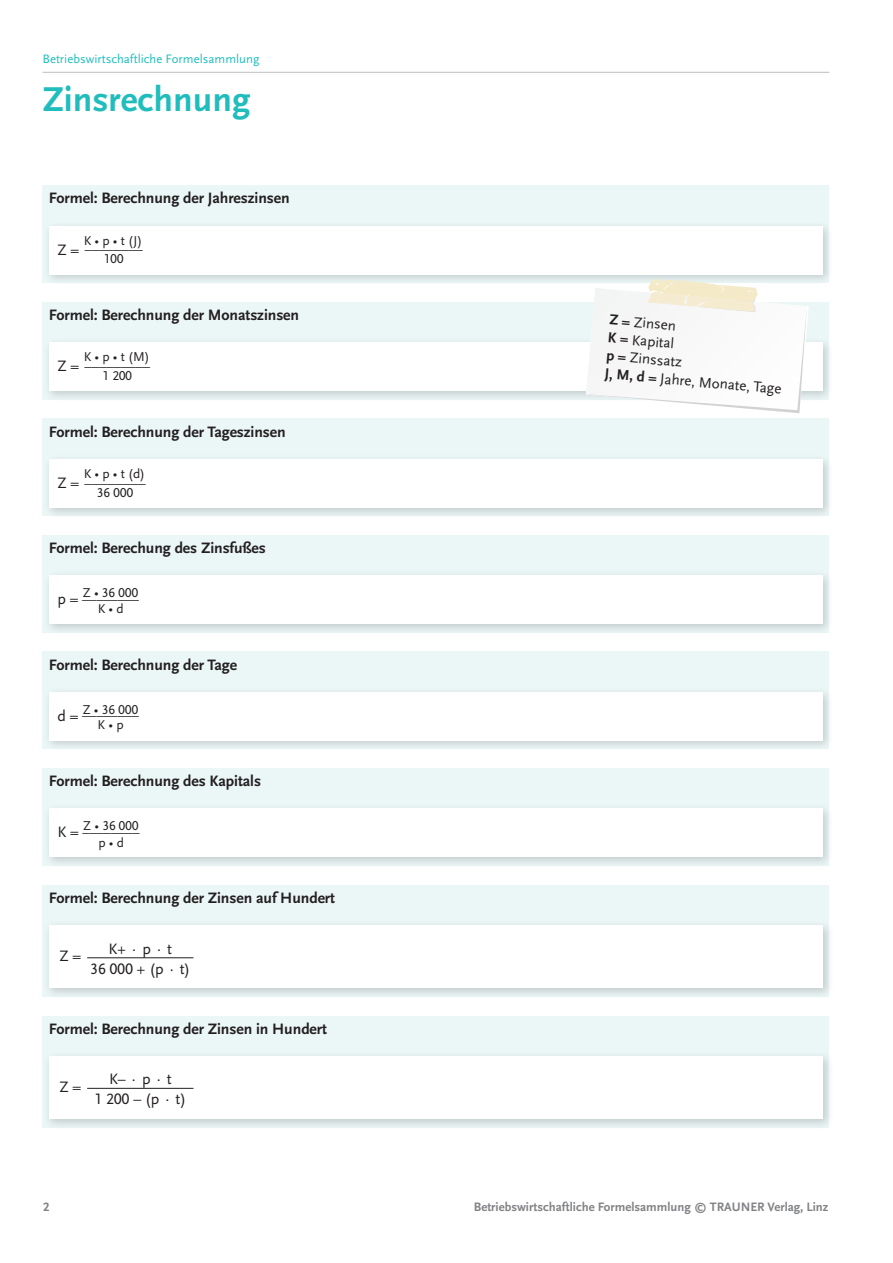
<style>
.page{position:relative;width:893px;height:1263px;background:#fff}
.page>*{position:absolute;margin:0;border:0;box-sizing:border-box;transform-origin:0 0}
.t1{font:700 36px "Scala Sans Pro";color:#21bdbd}
.t2{font:700 15.75px "Scala Sans Pro";letter-spacing:-.005em;color:#231f20}
.t3{font:15.75px/20.1px "Scala Sans Pro";letter-spacing:-.005em;color:#231f20;text-align:center}
.t4{font:15px/18px "Scala Sans Pro";color:#231f20}
.t5{font:13.35px/16.2px "Scala Sans Pro";letter-spacing:-.005em;color:#231f20;text-align:center}
.t6{font:13.35px "Scala Sans Pro";letter-spacing:-.005em;color:#231f20;scale:1.07 1}
.t7{font:13.35px/12.9px "Scala Sans Pro";letter-spacing:-.005em;color:#231f20;text-align:center;scale:1.1 1}
.t8{font:13.35px/12.9px "Scala Sans Pro";letter-spacing:-.005em;color:#231f20;text-align:center;scale:1.15 1}
.t9{font:13.35px/12.9px "Scala Sans Pro";letter-spacing:-.005em;color:#231f20;text-align:center;scale:1.09 1}
.t10{font:700 12.75px "Scala Sans Pro";color:#808285}
.t11{font:12.75px "Scala Sans Pro";color:#21bdbd}
.s1{font-size:15.75px}
.s2{font-weight:700}
</style>
<div class="page">
<hr style="left:43px;top:72px;width:786px;height:1px;background:#bcbdc0">
<div style="left:43px;top:185px;width:786px;height:98px;background:#ebf6f6"></div>
<div style="left:43px;top:221px;width:791px;height:64px;background:#231f20;opacity:.2"></div>
<div style="left:49px;top:226px;width:774px;height:48px;background:#fff"></div>
<div style="left:43px;top:302px;width:786px;height:97px;background:#ebf6f6"></div>
<div style="left:43px;top:337px;width:791px;height:65px;background:#231f20;opacity:.2"></div>
<div style="left:49px;top:343px;width:774px;height:48px;background:#fff"></div>
<div style="left:43px;top:419px;width:786px;height:97px;background:#ebf6f6"></div>
<div style="left:43px;top:454px;width:791px;height:65px;background:#231f20;opacity:.2"></div>
<div style="left:49px;top:459px;width:774px;height:48px;background:#fff"></div>
<div style="left:43px;top:535px;width:786px;height:97px;background:#ebf6f6"></div>
<div style="left:43px;top:570px;width:791px;height:65px;background:#231f20;opacity:.2"></div>
<div style="left:49px;top:575px;width:774px;height:49px;background:#fff"></div>
<div style="left:43px;top:652px;width:786px;height:97px;background:#ebf6f6"></div>
<div style="left:43px;top:687px;width:791px;height:65px;background:#231f20;opacity:.2"></div>
<div style="left:49px;top:692px;width:774px;height:48px;background:#fff"></div>
<div style="left:43px;top:768px;width:786px;height:97px;background:#ebf6f6"></div>
<div style="left:43px;top:803px;width:791px;height:65px;background:#231f20;opacity:.2"></div>
<div style="left:49px;top:809px;width:774px;height:48px;background:#fff"></div>
<div style="left:43px;top:885px;width:786px;height:111px;background:#ebf6f6"></div>
<div style="left:43px;top:920px;width:791px;height:80px;background:#231f20;opacity:.2"></div>
<div style="left:49px;top:925px;width:774px;height:63px;background:#fff"></div>
<hr style="left:87px;top:957px;width:106px;height:1px;background:#231f20">
<div style="left:43px;top:1016px;width:786px;height:111px;background:#ebf6f6"></div>
<div style="left:43px;top:1051px;width:791px;height:79px;background:#231f20;opacity:.2"></div>
<div style="left:49px;top:1056px;width:774px;height:63px;background:#fff"></div>
<hr style="left:87px;top:1088px;width:106px;height:1px;background:#231f20">
<svg style="left:586px;top:277px;width:223px;height:136px"></svg>
<p class="t11" style="left:43px;top:51px;width:218px">Betriebswirtschaftliche Formelsammlung</p>
<h1 class="t1" style="left:43px;top:79px;width:209px">Zinsrechnung</h1>
<p class="t2" style="left:49px;top:189px;width:242px">Formel: Berechnung der Jahreszinsen</p>
<p class="t3" style="left:57px;top:240px;width:23px">Z =</p>
<p class="t5" style="left:84px;top:232px;width:60px">K • p • t (J)</p>
<p class="t9" style="left:85px;top:240px;width:55px">________<br>100</p>
<p class="t2" style="left:49px;top:306px;width:252px">Formel: Berechnung der Monatszinsen</p>
<p class="t3" style="left:57px;top:356px;width:23px">Z =</p>
<p class="t5" style="left:84px;top:349px;width:67px">K • p • t (M)</p>
<p class="t7" style="left:85px;top:356px;width:61px">_________<br>1 200</p>
<p class="t2" style="left:49px;top:423px;width:238px">Formel: Berechnung der Tageszinsen</p>
<p class="t3" style="left:57px;top:473px;width:23px">Z =</p>
<p class="t5" style="left:84px;top:466px;width:63px">K • p • t (d)</p>
<p class="t8" style="left:85px;top:473px;width:55px">________<br>36 000</p>
<p class="t2" style="left:49px;top:539px;width:219px">Formel: Berechung des Zinsfußes</p>
<p class="t5" style="left:83px;top:585px;width:57px">Z • 36 000<br>K • d</p>
<p class="t6" style="left:57px;top:588px;width:78px"><span class="s1">p =</span> ________</p>
<p class="t2" style="left:49px;top:655px;width:190px">Formel: Berechnung der Tage</p>
<p class="t6" style="left:57px;top:704px;width:78px"><span class="s1">d =</span> ________</p>
<p class="t5" style="left:83px;top:702px;width:57px;line-height:15.3px">Z • 36 000<br>K • p</p>
<p class="t2" style="left:49px;top:772px;width:214px">Formel: Berechnung des Kapitals</p>
<p class="t6" style="left:57px;top:821px;width:78px"><span class="s1">K =</span> ________</p>
<p class="t5" style="left:83px;top:818px;width:57px">Z • 36 000 p • d</p>
<p class="t2" style="left:49px;top:889px;width:288px">Formel: Berechnung der Zinsen auf Hundert</p>
<p class="t3" style="left:59px;top:946px;width:23px">Z =</p>
<p class="t3" style="left:90px;top:938px;width:102px">K+ ⋅ p ⋅ t<br>36 000 + (p ⋅ t)</p>
<p class="t2" style="left:49px;top:1020px;width:280px">Formel: Berechnung der Zinsen in Hundert</p>
<p class="t3" style="left:59px;top:1077px;width:23px">Z =</p>
<p class="t3" style="left:95px;top:1069px;width:93px">K– ⋅ p ⋅ t<br>1 200 – (p ⋅ t)</p>
<p class="t10" style="left:43px;top:1199px;width:8px">2</p>
<p class="t4" style="left:610px;top:311px;width:179px;rotate:5deg"><span class="s2">Z =</span> Zinsen<br><span class="s2">K =</span> Kapital<br><span class="s2">p =</span> Zinssatz<br><span class="s2">J, M, d =</span> Jahre, Monate, Tage</p>
<p class="t10" style="left:474px;top:1199px;width:356px">Betriebswirtschaftliche Formelsammlung © TRAUNER Verlag, Linz</p>
</div>
